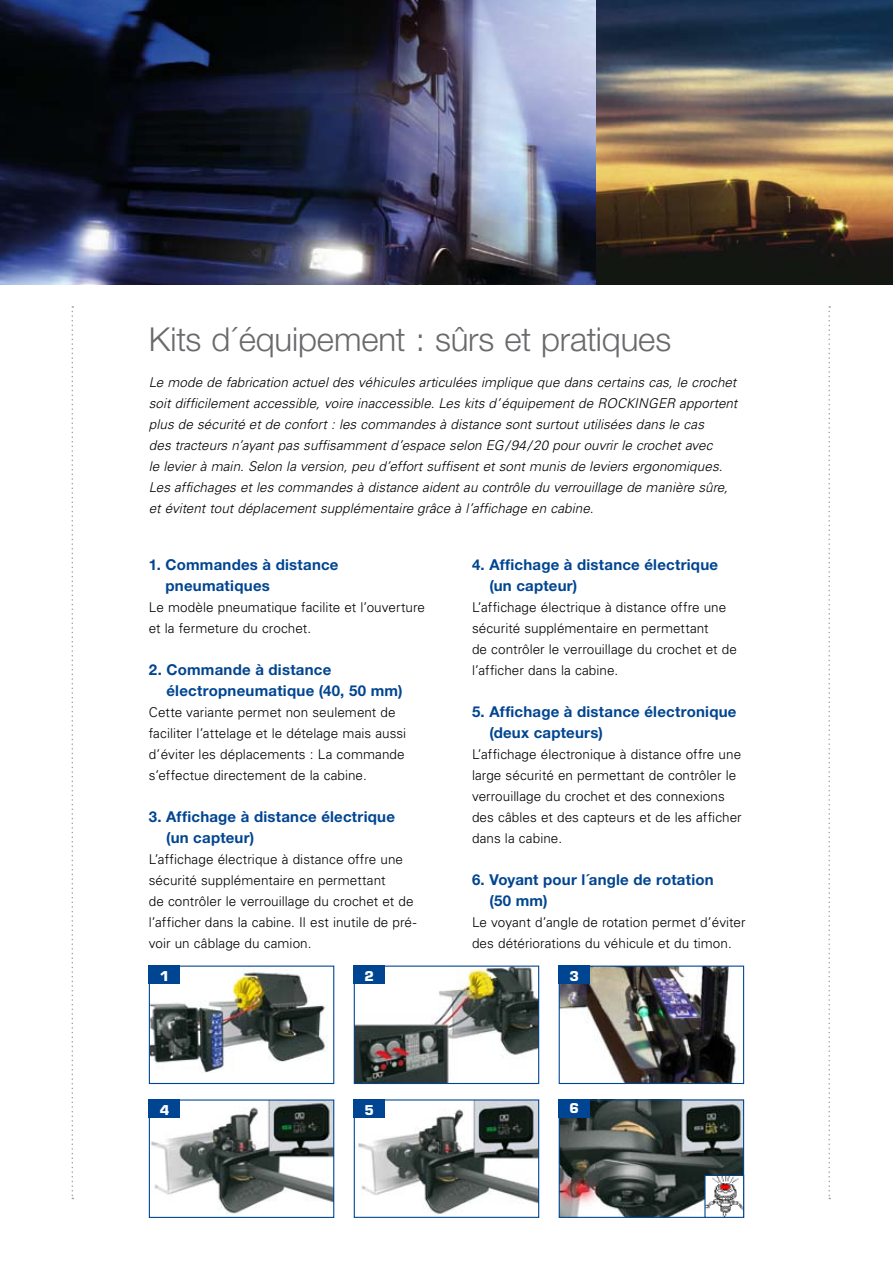
<style>
.page{position:relative;width:893px;height:1263px;background:#fff}
.page>*{position:absolute;margin:0;border:0;box-sizing:border-box;transform-origin:0 0}
.t1{font:300 33px "Helvetica Neue LT";letter-spacing:-.005em;color:#6a6a6d}
.t2{font:700 15px/21px "Helvetica Neue LT";letter-spacing:.015em;color:#004591}
.t3{font:300 13.5px/21px "Univers";letter-spacing:.005em;color:#000}
.t4{font:italic 300 13.5px/21px "Univers";letter-spacing:.005em;color:#000}
.t5{font:700 13.2px "Eurostile";color:#fff}
</style>
<div class="page">
<img style="left:0;top:0;width:893px;height:285px">
<svg style="left:72px;top:306px;width:1px;height:893px"></svg>
<svg style="left:828px;top:306px;width:2px;height:893px"></svg>
<img style="left:151px;top:967px;width:177px;height:105px">
<div style="left:149px;top:965px;width:185px;height:119px;border:1px solid #004591"></div>
<div style="left:149px;top:965px;width:31px;height:19px;background:#004591"></div>
<img style="left:356px;top:967px;width:181px;height:115px">
<div style="left:354px;top:965px;width:185px;height:119px;border:1px solid #004591"></div>
<div style="left:354px;top:965px;width:31px;height:19px;background:#004591"></div>
<img style="left:151px;top:1101px;width:181px;height:113px">
<div style="left:149px;top:1099px;width:185px;height:119px;border:1px solid #004591"></div>
<div style="left:149px;top:1099px;width:31px;height:19px;background:#004591"></div>
<img style="left:561px;top:967px;width:175px;height:115px">
<div style="left:559px;top:965px;width:185px;height:119px;border:1px solid #004591"></div>
<div style="left:559px;top:965px;width:31px;height:19px;background:#004591"></div>
<img style="left:358px;top:1101px;width:179px;height:113px">
<div style="left:354px;top:1099px;width:185px;height:119px;border:1px solid #004591"></div>
<div style="left:354px;top:1099px;width:31px;height:19px;background:#004591"></div>
<img style="left:561px;top:1101px;width:181px;height:115px">
<div style="left:559px;top:1099px;width:185px;height:119px;border:1px solid #004591"></div>
<div style="left:559px;top:1099px;width:31px;height:19px;background:#004591"></div>
<img style="left:706px;top:1177px;width:36px;height:39px">
<div style="left:704px;top:1175px;width:40px;height:43px;border:1px solid #004591"></div>
<h1 class="t1" style="left:149px;top:319px;width:524px">Kits d´équipement : sûrs et pratiques</h1>
<p class="t4" style="left:149px;top:372px;width:590px">Le mode de fabrication actuel des véhicules articulées implique que dans certains cas, le crochet soit difficilement accessible, voire inaccessible. Les kits d’équipement de ROCKINGER apportent plus de sécurité et de confort : les commandes à distance sont surtout utilisées dans le cas<br>des tracteurs n’ayant pas suffisamment d’espace selon EG/94/20 pour ouvrir le crochet avec<br>le levier à main. Selon la version, peu d’effort suffisent et sont munis de leviers ergonomiques.<br>Les affichages et les commandes à distance aident au contrôle du verrouillage de manière sûre, et évitent tout déplacement supplémentaire grâce à l’affichage en cabine.</p>
<p class="t2" style="left:165px;top:554px;width:175px;text-indent:-17px">1. Commandes à distance pneumatiques</p>
<p class="t3" style="left:149px;top:596px;width:278px">Le modèle pneumatique facilite et l’ouverture et la fermeture du crochet.</p>
<p class="t2" style="left:167px;top:659px;width:238px;text-indent:-18px">2. Commande à distance électropneumatique (40, 50 mm)</p>
<p class="t3" style="left:149px;top:701px;width:259px">Cette variante permet non seulement de faciliter l’attelage et le dételage mais aussi d’éviter les déplacements : La commande s’effectue directement de la cabine.</p>
<p class="t2" style="left:166px;top:806px;width:230px;text-indent:-17px">3. Affichage à distance électrique (un capteur)</p>
<p class="t3" style="left:149px;top:848px;width:269px">L’affichage électrique à distance offre une sécurité supplémentaire en permettant<br>de contrôler le verrouillage du crochet et de l’afficher dans la cabine. Il est inutile de pré&shy;voir un câblage du camion.</p>
<p class="t5" style="left:160px;top:968px;width:11px">1</p>
<p class="t5" style="left:365px;top:968px;width:11px">2</p>
<p class="t2" style="left:489px;top:554px;width:230px;text-indent:-17px">4. Affichage à distance électrique (un capteur)</p>
<p class="t3" style="left:472px;top:596px;width:266px">L’affichage électrique à distance offre une sécurité supplémentaire en permettant<br>de contrôler le verrouillage du crochet et de l’afficher dans la cabine.</p>
<p class="t2" style="left:489px;top:701px;width:249px;text-indent:-17px">5. Affichage à distance électronique (deux capteurs)</p>
<p class="t3" style="left:472px;top:743px;width:271px">L’affichage électronique à distance offre une large sécurité en permettant de contrôler le verrouillage du crochet et des connexions des câbles et des capteurs et de les afficher dans la cabine.</p>
<p class="t2" style="left:489px;top:869px;width:226px;text-indent:-17px">6. Voyant pour l´angle de rotation (50 mm)</p>
<p class="t3" style="left:472px;top:911px;width:275px">Le voyant d’angle de rotation permet d’éviter des détériorations du véhicule et du timon.</p>
<p class="t5" style="left:569px;top:968px;width:11px">3</p>
<p class="t5" style="left:160px;top:1101px;width:11px">4</p>
<p class="t5" style="left:365px;top:1101px;width:11px">5</p>
<p class="t5" style="left:569px;top:1100px;width:11px">6</p>
</div>
